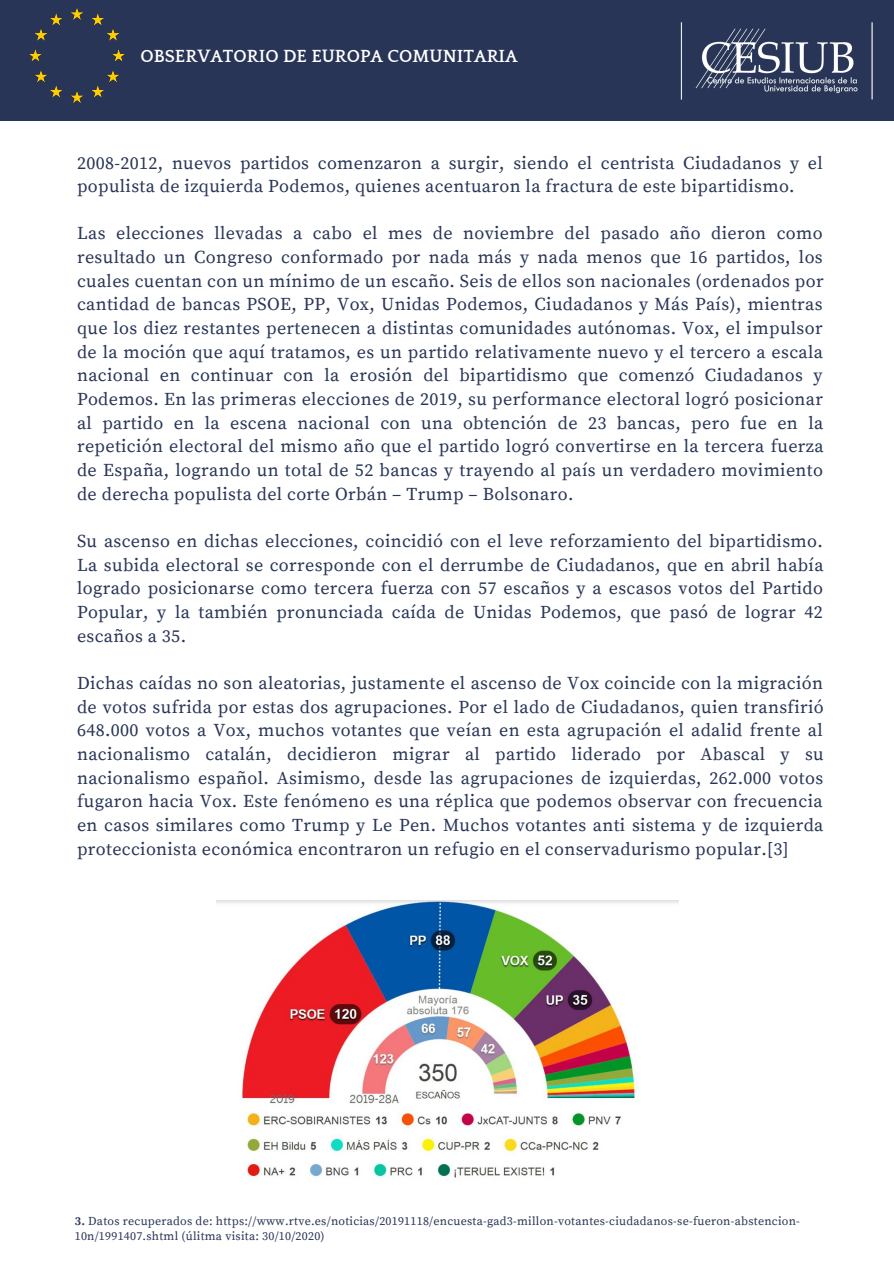
<style>
.page{position:relative;width:894px;height:1264px;background:#fff}
.page>*{position:absolute;margin:0;border:0;box-sizing:border-box;transform-origin:0 0}
.t1{font:18px/23.7px "Source Serif Pro";letter-spacing:.02em;color:#283556;text-align:justify}
.t2{font:700 18px "Quattrocento";color:#fff}
.t3{font:12px/15px "Source Serif Pro";letter-spacing:.02em;color:#283556}
.s1{font-weight:700}
</style>
<div class="page">
<div style="left:0;top:0;width:893px;height:1263px;background:#283556"></div>
<div style="left:0;top:121px;width:893px;height:1142px;background:#fff"></div>
<img style="left:29px;top:8px;width:96px;height:95px">
<img style="left:680px;top:22px;width:193px;height:78px">
<img style="left:216px;top:900px;width:462px;height:279px">
<p class="t2" style="left:140px;top:47px;width:379px">OBSERVATORIO DE EUROPA COMUNITARIA</p>
<p class="t1" style="left:77px;top:151px;width:747px">2008-2012, nuevos partidos comenzaron a surgir, siendo el centrista Ciudadanos y el populista de izquierda Podemos, quienes acentuaron la fractura de este bipartidismo.</p>
<p class="t1" style="left:77px;top:222px;width:748px">Las elecciones llevadas a cabo el mes de noviembre del pasado año dieron como resultado un Congreso conformado por nada más y nada menos que 16 partidos, los cuales cuentan con un mínimo de un escaño. Seis de ellos son nacionales (ordenados por cantidad de bancas PSOE, PP, Vox, Unidas Podemos, Ciudadanos y Más País), mientras que los diez restantes pertenecen a distintas comunidades autónomas. Vox, el impulsor de la moción que aquí tratamos, es un partido relativamente nuevo y el tercero a escala nacional en continuar con la erosión del bipartidismo que comenzó Ciudadanos y Podemos. En las primeras elecciones de 2019, su performance electoral logró posicionar al partido en la escena nacional con una obtención de 23 bancas, pero fue en la repetición electoral del mismo año que el partido logró convertirse en la tercera fuerza de España, logrando un total de 52 bancas y trayendo al país un verdadero movimiento de derecha populista del corte Orbán – Trump – Bolsonaro.</p>
<p class="t1" style="left:77px;top:530px;width:747px">Su ascenso en dichas elecciones, coincidió con el leve reforzamiento del bipartidismo.<br>La subida electoral se corresponde con el derrumbe de Ciudadanos, que en abril había logrado posicionarse como tercera fuerza con 57 escaños y a escasos votos del Partido Popular, y la también pronunciada caída de Unidas Podemos, que pasó de lograr 42 escaños a 35.</p>
<p class="t1" style="left:77px;top:672px;width:748px">Dichas caídas no son aleatorias, justamente el ascenso de Vox coincide con la migración de votos sufrida por estas dos agrupaciones. Por el lado de Ciudadanos, quien transfirió 648.000 votos a Vox, muchos votantes que veían en esta agrupación el adalid frente al nacionalismo catalán, decidieron migrar al partido liderado por Abascal y su nacionalismo español. Asimismo, desde las agrupaciones de izquierdas, 262.000 votos fugaron hacia Vox. Este fenómeno es una réplica que podemos observar con frecuencia en casos similares como Trump y Le Pen. Muchos votantes anti sistema y de izquierda proteccionista económica encontraron un refugio en el conservadurismo popular.[3]</p>
<p class="t3" style="left:75px;top:1213px;width:726px"><span class="s1">3.</span> Datos recuperados de: https://www.rtve.es/noticias/20191118/encuesta-gad3-millon-votantes-ciudadanos-se-fueron-abstencion-<br>10n/1991407.shtml (úlitma visita: 30/10/2020)</p>
</div>
